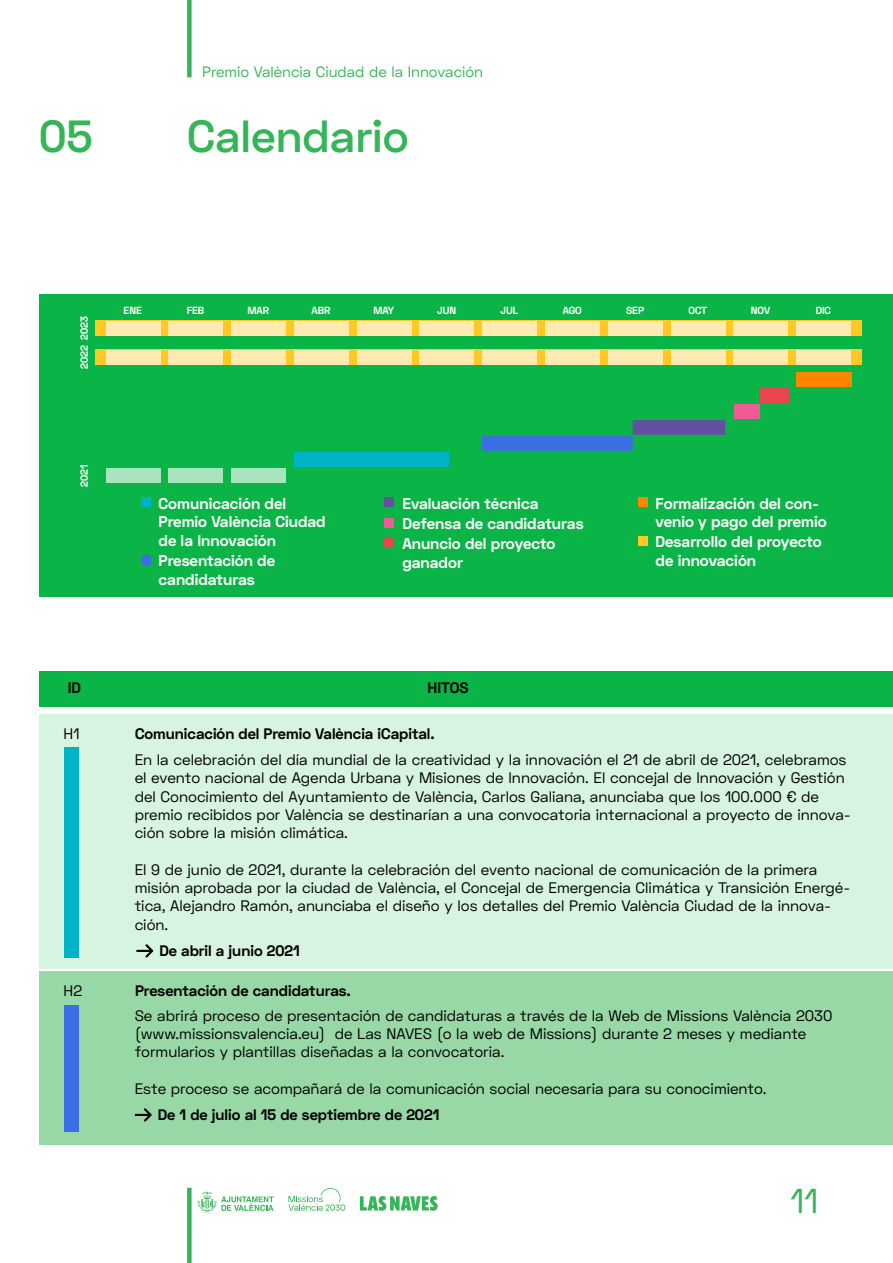
<style>
.page{position:relative;width:893px;height:1263px;background:#fff}
.page>*{position:absolute;margin:0;border:0;box-sizing:border-box;transform-origin:0 0}
.t1{font:600 45px "Space Grotesk";color:#36b558}
.t2{font:34.5px "Space Grotesk";color:#36b558}
.t3{font:700 15.6px/18.8px "Space Grotesk";color:#fff}
.t4{font:15.15px/18.3px "Space Grotesk";color:#000}
.t5{font:700 15.15px "Space Grotesk";color:#000}
.t6{font:15px "Space Grotesk";color:#36b558}
.t7{font:700 10.35px "Space Grotesk";color:#fff}
</style>
<div class="page">
<div style="left:187px;top:1188px;width:5px;height:75px;background:#36b558"></div>
<div style="left:187px;top:0;width:5px;height:77px;background:#36b558"></div>
<svg style="left:360px;top:1196px;width:78px;height:15px"></svg>
<svg style="left:288px;top:1188px;width:57px;height:23px"></svg>
<svg style="left:198px;top:1191px;width:76px;height:22px"></svg>
<div style="left:39px;top:714px;width:854px;height:254px;background:#d7f4e0"></div>
<div style="left:39px;top:971px;width:854px;height:174px;background:#98d8a7"></div>
<div style="left:39px;top:671px;width:854px;height:35px;background:#0ab446"></div>
<svg style="left:136px;top:944px;width:17px;height:14px"></svg>
<svg style="left:135px;top:1108px;width:17px;height:14px"></svg>
<div style="left:64px;top:747px;width:15px;height:210px;background:#00b4c8"></div>
<div style="left:64px;top:1005px;width:15px;height:126px;background:#3c6ee6"></div>
<div style="left:39px;top:294px;width:854px;height:303px;background:#0ab446"></div>
<div style="left:95px;top:320px;width:766px;height:15px;background:#ffc823"></div>
<div style="left:95px;top:350px;width:766px;height:15px;background:#ffc823"></div>
<div style="left:106px;top:468px;width:54px;height:15px;background:#a8e4bd"></div>
<div style="left:168px;top:468px;width:55px;height:15px;background:#a8e4bd"></div>
<div style="left:231px;top:468px;width:55px;height:15px;background:#a8e4bd"></div>
<div style="left:294px;top:452px;width:155px;height:15px;background:#00b4c8"></div>
<svg style="left:482px;top:420px;width:243px;height:31px"></svg>
<div style="left:734px;top:404px;width:26px;height:15px;background:#f05a96"></div>
<div style="left:760px;top:388px;width:28px;height:15px;background:#e94652"></div>
<div style="left:796px;top:372px;width:55px;height:14px;background:#ff8700"></div>
<div style="left:106px;top:321px;width:54px;height:15px;background:#ffebb1"></div>
<div style="left:168px;top:321px;width:55px;height:15px;background:#ffebb1"></div>
<div style="left:231px;top:321px;width:55px;height:15px;background:#ffebb1"></div>
<div style="left:294px;top:321px;width:55px;height:15px;background:#ffebb1"></div>
<div style="left:357px;top:321px;width:55px;height:15px;background:#ffebb1"></div>
<div style="left:420px;top:321px;width:54px;height:15px;background:#ffebb1"></div>
<div style="left:482px;top:321px;width:55px;height:15px;background:#ffebb1"></div>
<div style="left:545px;top:321px;width:55px;height:15px;background:#ffebb1"></div>
<div style="left:608px;top:321px;width:55px;height:15px;background:#ffebb1"></div>
<div style="left:671px;top:321px;width:54px;height:15px;background:#ffebb1"></div>
<div style="left:733px;top:321px;width:55px;height:15px;background:#ffebb1"></div>
<div style="left:796px;top:321px;width:55px;height:15px;background:#ffebb1"></div>
<div style="left:106px;top:350px;width:54px;height:14px;background:#ffebb1"></div>
<div style="left:168px;top:350px;width:55px;height:14px;background:#ffebb1"></div>
<div style="left:231px;top:350px;width:55px;height:14px;background:#ffebb1"></div>
<div style="left:294px;top:350px;width:55px;height:14px;background:#ffebb1"></div>
<div style="left:357px;top:350px;width:55px;height:14px;background:#ffebb1"></div>
<div style="left:420px;top:350px;width:54px;height:14px;background:#ffebb1"></div>
<div style="left:482px;top:350px;width:55px;height:14px;background:#ffebb1"></div>
<div style="left:545px;top:350px;width:55px;height:14px;background:#ffebb1"></div>
<div style="left:608px;top:350px;width:55px;height:14px;background:#ffebb1"></div>
<div style="left:671px;top:350px;width:54px;height:14px;background:#ffebb1"></div>
<div style="left:733px;top:350px;width:55px;height:14px;background:#ffebb1"></div>
<div style="left:796px;top:350px;width:55px;height:14px;background:#ffebb1"></div>
<div style="left:141px;top:498px;width:9px;height:9px;background:#00b4c8"></div>
<div style="left:141px;top:555px;width:9px;height:10px;background:#3c6ee6"></div>
<div style="left:385px;top:498px;width:9px;height:9px;background:#6450a0"></div>
<div style="left:385px;top:518px;width:9px;height:9px;background:#f05a96"></div>
<div style="left:385px;top:538px;width:9px;height:10px;background:#e94652"></div>
<div style="left:638px;top:536px;width:9px;height:10px;background:#ffc823"></div>
<div style="left:638px;top:498px;width:9px;height:9px;background:#ff8700"></div>
<p class="t6" style="left:202px;top:62px;width:282px">Premio València Ciudad de la Innovación</p>
<h1 class="t1" style="left:39px;top:107px;width:55px">05</h1>
<h1 class="t1" style="left:187px;top:107px;width:223px">Calendario</h1>
<p class="t7" style="left:77px;top:369px;width:54px;rotate:-90deg">2022 2023</p>
<p class="t7" style="left:124px;top:304px;width:20px">ENE</p>
<p class="t7" style="left:187px;top:304px;width:19px">FEB</p>
<p class="t7" style="left:247px;top:304px;width:23px">MAR</p>
<p class="t7" style="left:312px;top:304px;width:20px">ABR</p>
<p class="t7" style="left:373px;top:304px;width:22px">MAY</p>
<p class="t7" style="left:437px;top:304px;width:21px">JUN</p>
<p class="t7" style="left:501px;top:304px;width:19px">JUL</p>
<p class="t7" style="left:563px;top:304px;width:21px">AGO</p>
<p class="t7" style="left:626px;top:304px;width:19px">SEP</p>
<p class="t7" style="left:688px;top:304px;width:20px">OCT</p>
<p class="t7" style="left:751px;top:304px;width:21px">NOV</p>
<p class="t7" style="left:816px;top:304px;width:17px">DIC</p>
<p class="t7" style="left:77px;top:487px;width:24px;rotate:-90deg">2021</p>
<p class="t3" style="left:159px;top:494px;width:169px">Comunicación del<br>Premio València Ciudad de la Innovación</p>
<p class="t3" style="left:159px;top:552px;width:118px">Presentación de candidaturas</p>
<p class="t3" style="left:402px;top:493px;width:183px;line-height:20.2px">Evaluación técnica<br>Defensa de candidaturas<br>Anuncio del proyecto</p>
<p class="t3" style="left:402px;top:553px;width:62px">ganador</p>
<p class="t3" style="left:656px;top:494px;width:173px">Formalización del con&shy;venio y pago del premio</p>
<p class="t3" style="left:656px;top:533px;width:168px">Desarrollo del proyecto de innovación</p>
<p class="t5" style="left:68px;top:678px;width:15px">ID</p>
<p class="t5" style="left:428px;top:678px;width:42px">HITOS</p>
<p class="t4" style="left:64px;top:725px;width:17px">H1</p>
<p class="t5" style="left:135px;top:724px;width:301px">Comunicación del Premio València iCapital.</p>
<p class="t4" style="left:135px;top:750px;width:718px">En la celebración del día mundial de la creatividad y la innovación el 21 de abril de 2021, celebramos el evento nacional de Agenda Urbana y Misiones de Innovación. El concejal de Innovación y Gestión del Conocimiento del Ayuntamiento de València, Carlos Galiana, anunciaba que los 100.000 € de premio recibidos por València se destinarían a una convocatoria internacional a proyecto de innova&shy;ción sobre la misión climática.</p>
<p class="t4" style="left:135px;top:860px;width:717px">El 9 de junio de 2021, durante la celebración del evento nacional de comunicación de la primera misión aprobada por la ciudad de València, el Concejal de Emergencia Climática y Transición Energé&shy;tica, Alejandro Ramón, anunciaba el diseño y los detalles del Premio València Ciudad de la innova&shy;ción.</p>
<p class="t5" style="left:159px;top:941px;width:142px">De abril a junio 2021</p>
<p class="t4" style="left:64px;top:982px;width:20px">H2</p>
<p class="t5" style="left:135px;top:981px;width:217px">Presentación de candidaturas.</p>
<p class="t4" style="left:135px;top:1006px;width:699px">Se abrirá proceso de presentación de candidaturas a través de la Web de Missions València 2030 (www.missionsvalencia.eu) de Las NAVES (o la web de Missions) durante 2 meses y mediante formularios y plantillas diseñadas a la convocatoria.</p>
<p class="t4" style="left:135px;top:1079px;width:633px">Este proceso se acompañará de la comunicación social necesaria para su conocimiento.</p>
<p class="t5" style="left:158px;top:1105px;width:283px">De 1 de julio al 15 de septiembre de 2021</p>
<h2 class="t2" style="left:791px;top:1178px;width:29px">11</h2>
</div>
